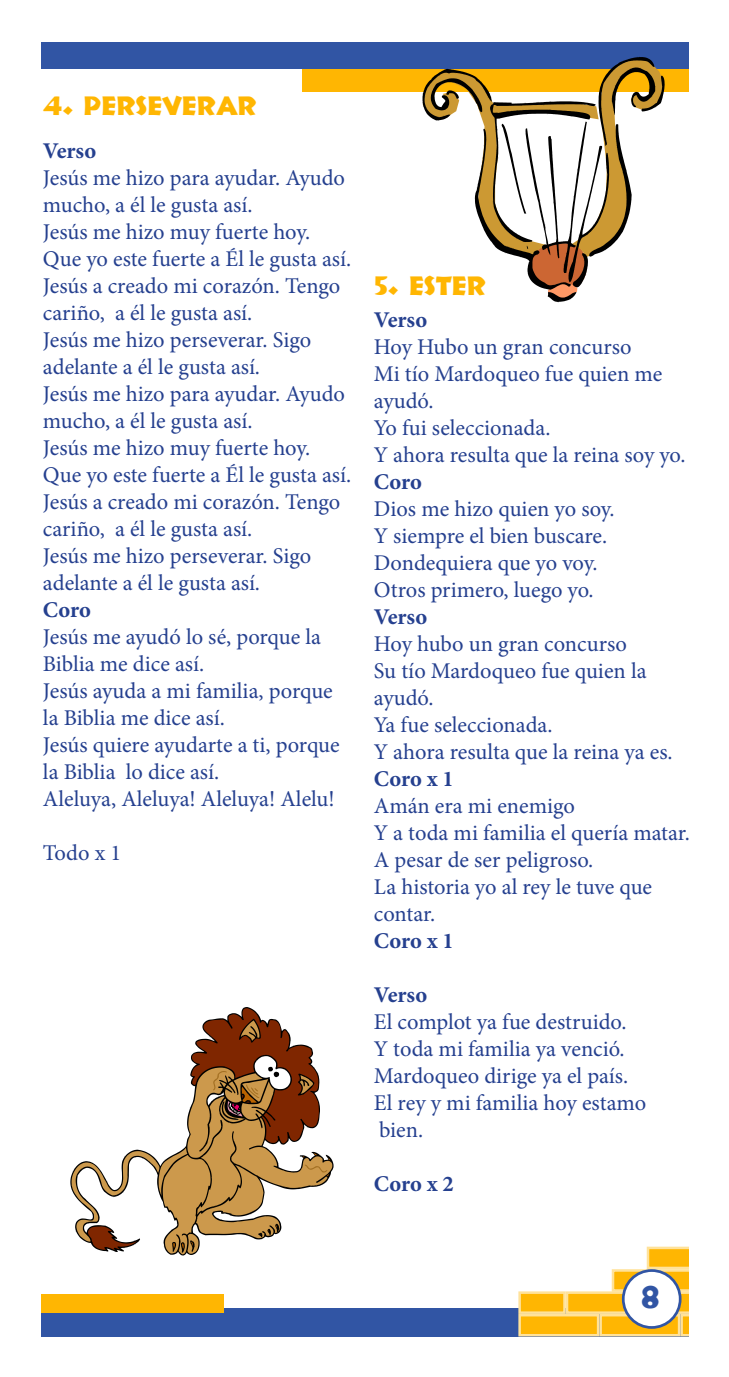
<style>
.page{position:relative;width:729px;height:1377px;background:#fff}
.page>*{position:absolute;margin:0;border:0;box-sizing:border-box;transform-origin:0 0}
.t1{font:32.62px "Informal 011 BT";color:#3155a4}
.t2{font:27px "Informal 011 BT";color:#ffb602}
.t3{font:22.5px/27px "Minion Pro";color:#25408f}
.t4{font:700 22.5px "Minion Pro";letter-spacing:-.005em;color:#25408f}
</style>
<div class="page">
<svg style="left:72px;top:1008px;width:260px;height:246px"></svg>
<div style="left:0;top:1308px;width:729px;height:40px;background:#3155a4"></div>
<div style="left:0;top:1295px;width:223px;height:18px;background:#ffb602"></div>
<svg style="left:612px;top:1269px;width:68px;height:22px"></svg>
<div style="left:648px;top:1248px;width:78px;height:20px;background:#ffb602"></div>
<div style="left:647px;top:1247px;width:81px;height:22px;border:3px solid #ffe29a"></div>
<div style="left:647px;top:1291px;width:81px;height:23px;border:3px solid #ffe29a"></div>
<div style="left:599px;top:1314px;width:81px;height:22px;background:#ffb602;border:3px solid #ffe29a"></div>
<svg style="left:680px;top:1246px;width:9px;height:90px"></svg>
<div style="left:566px;top:1291px;width:81px;height:23px;background:#ffb602;border:3px solid #ffe29a"></div>
<div style="left:518px;top:1314px;width:81px;height:22px;background:#ffb602;border:3px solid #ffe29a"></div>
<div style="left:518px;top:1291px;width:48px;height:23px;background:#ffb602;border:3px solid #ffe29a"></div>
<div style="left:623px;top:1271px;width:57px;height:56px;background:#fff;border-radius:50%"></div>
<div style="left:622px;top:1269px;width:60px;height:60px;border:3px solid #3155a4;border-radius:50%"></div>
<div style="left:302px;top:61px;width:405px;height:31px;background:#ffb602"></div>
<div style="left:14px;top:42px;width:693px;height:27px;background:#3155a4"></div>
<svg style="left:423px;top:57px;width:242px;height:245px"></svg>
<div style="left:689px;top:1px;width:40px;height:1376px;background:#fff"></div>
<div style="left:0;top:1px;width:40px;height:1376px;background:#fff"></div>
<div style="left:1px;top:1337px;width:728px;height:40px;background:#fff"></div>
<p class="t2" style="left:43px;top:89px;width:216px">4. PERSEVERAR</p>
<p class="t4" style="left:43px;top:135px;width:55px">Verso</p>
<p class="t3" style="left:43px;top:165px;width:310px">Jesús me hizo para ayudar. Ayudo mucho, a él le gusta así.<br>Jesús me hizo muy fuerte hoy.<br>Que yo este fuerte a Él le gusta así.<br>Jesús a creado mi corazón. Tengo cariño, a él le gusta así.<br>Jesús me hizo perseverar. Sigo adelante a él le gusta así.<br>Jesús me hizo para ayudar. Ayudo mucho, a él le gusta así.<br>Jesús me hizo muy fuerte hoy.<br>Que yo este fuerte a Él le gusta así.<br>Jesús a creado mi corazón. Tengo cariño, a él le gusta así.<br>Jesús me hizo perseverar. Sigo adelante a él le gusta así.</p>
<p class="t4" style="left:43px;top:594px;width:49px">Coro</p>
<p class="t3" style="left:43px;top:624px;width:298px">Jesús me ayudó lo sé, porque la<br>Biblia me dice así.<br>Jesús ayuda a mi familia, porque la Biblia me dice así.<br>Jesús quiere ayudarte a ti, porque la Biblia lo dice así.<br>Aleluya, Aleluya! Aleluya! Alelu!</p>
<p class="t3" style="left:43px;top:840px;width:80px">Todo x 1</p>
<p class="t2" style="left:374px;top:269px;width:114px">5. ESTER</p>
<p class="t4" style="left:374px;top:304px;width:55px">Verso</p>
<p class="t3" style="left:374px;top:333px;width:313px">Hoy Hubo un gran concurso<br>Mi tío Mardoqueo fue quien me ayudó.<br>Yo fui seleccionada.<br>Y ahora resulta que la reina soy yo.</p>
<p class="t4" style="left:374px;top:466px;width:49px">Coro</p>
<p class="t3" style="left:374px;top:495px;width:242px">Dios me hizo quien yo soy.<br>Y siempre el bien buscare.<br>Dondequiera que yo voy.<br>Otros primero, luego yo.</p>
<p class="t4" style="left:374px;top:601px;width:55px">Verso</p>
<p class="t3" style="left:374px;top:630px;width:300px">Hoy hubo un gran concurso<br>Su tío Mardoqueo fue quien la ayudó.<br>Ya fue seleccionada.<br>Y ahora resulta que la reina ya es.</p>
<p class="t4" style="left:374px;top:763px;width:81px">Coro x 1</p>
<p class="t3" style="left:374px;top:792px;width:318px">Amán era mi enemigo<br>Y a toda mi familia el quería matar.<br>A pesar de ser peligroso.<br>La historia yo al rey le tuve que contar.</p>
<p class="t4" style="left:374px;top:925px;width:81px">Coro x 1</p>
<p class="t4" style="left:374px;top:979px;width:55px">Verso</p>
<p class="t3" style="left:374px;top:1008px;width:274px">El complot ya fue destruido.<br>Y toda mi familia ya venció.<br>Mardoqueo dirige ya el país.<br>El rey y mi familia hoy estamo bien.</p>
<p class="t4" style="left:374px;top:1168px;width:81px">Coro x 2</p>
<h1 class="t1" style="left:642px;top:1277px;width:22px">8</h1>
</div>
